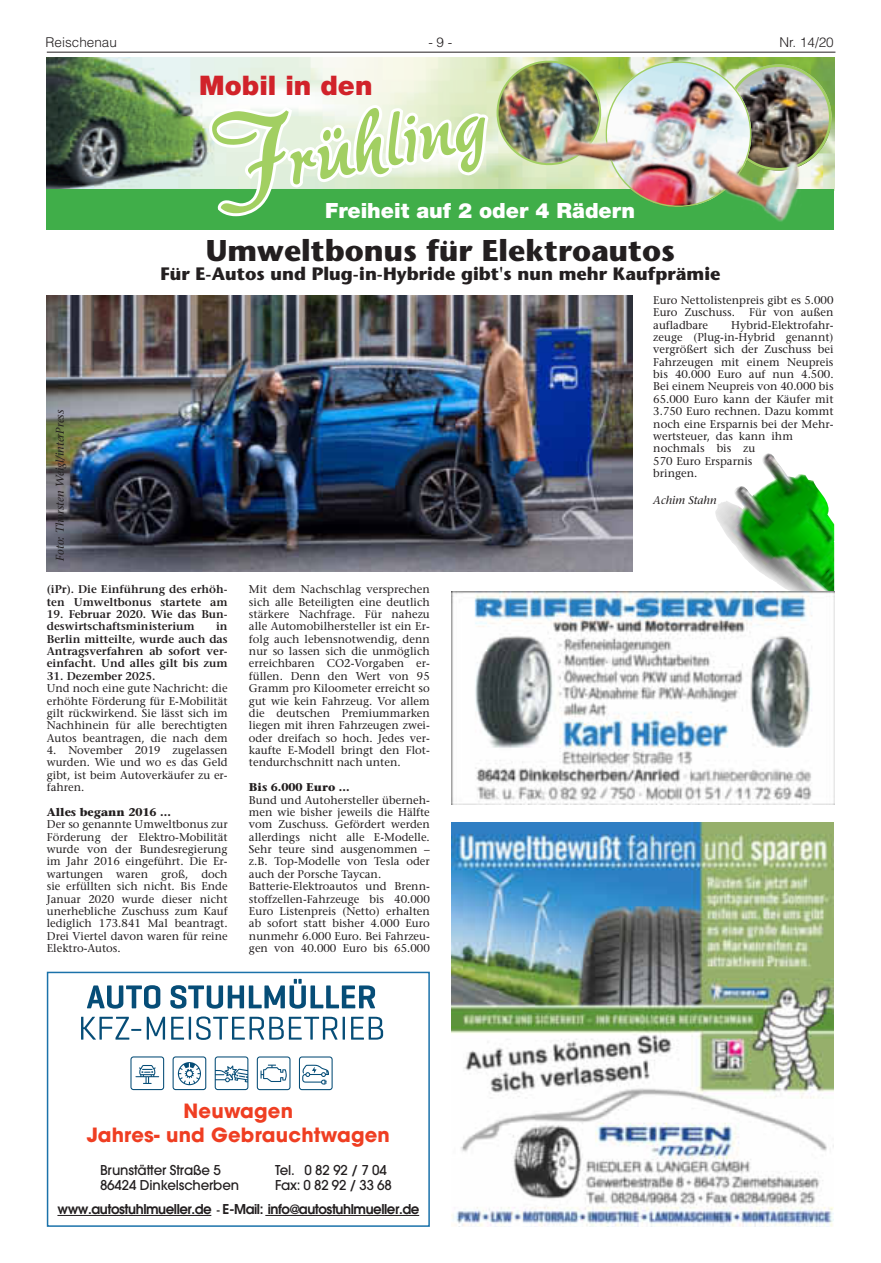
<style>
.page{position:relative;width:881px;height:1263px;background:#fff}
.page>*{position:absolute;margin:0;border:0;box-sizing:border-box;transform-origin:0 0}
.t1{font:81px "aka Dora";color:#a2cf62;scale:1.1 1}
.t2{font:700 30px "Stone Sans LT";color:#231f20}
.t3{font:900 27px "Helvetica Neue LT";color:#d1232a}
.t4{font:900 21px "Helvetica Neue LT";color:#fff}
.t5{font:700 19.5px/23.4px "Avant Garde LT";letter-spacing:.01em;color:#ef3e22;text-align:center}
.t6{font:700 18px "Stone Sans LT";color:#231f20}
.t7{font:600 13.5px/24.5px "Avant Garde LT";letter-spacing:-.035em;color:#231f20}
.t8{font:500 13.5px "Avant Garde LT";letter-spacing:-.01em;color:#231f20}
.t9{font:300 13.5px "Helvetica LT";color:#231f20}
.t10{font:11.25px/12.3px "Stone Serif LT";color:#231f20;text-align:justify}
.t11{font:600 11.25px/12.3px "Stone Serif LT";color:#231f20}
.t12{font:italic 11.25px "Stone Serif LT";color:#231f20}
.t13{font:700 11.25px "Stone Serif LT";color:#231f20}
.s1{font-weight:500}
.s2{font-size:10.5px}
</style>
<div class="page">
<hr style="left:47px;top:52px;width:788px;height:1px;background:#231f20">
<img style="left:758px;top:57px;width:75px;height:132px">
<img style="left:47px;top:57px;width:156px;height:132px">
<div style="left:47px;top:189px;width:786px;height:41px;background:#40ae49"></div>
<img style="left:725px;top:64px;width:106px;height:107px;border-radius:53px">
<img style="left:758px;top:100px;width:59px;height:122px">
<img style="left:451px;top:823px;width:382px;height:404px">
<hr style="left:57px;top:1215px;width:154px;height:1px;background:#231f20">
<hr style="left:265px;top:1215px;width:154px;height:1px;background:#231f20">
<div style="left:47px;top:972px;width:382px;height:255px;border:2px solid #1b72aa"></div>
<svg style="left:87px;top:985px;width:73px;height:24px"></svg>
<svg style="left:170px;top:979px;width:205px;height:30px"></svg>
<svg style="left:81px;top:1017px;width:60px;height:23px"></svg>
<svg style="left:147px;top:1017px;width:18px;height:23px"></svg>
<svg style="left:171px;top:1017px;width:13px;height:23px"></svg>
<hr style="left:189px;top:1017px;width:2px;height:23px;background:#064d77">
<svg style="left:196px;top:1016px;width:87px;height:24px"></svg>
<svg style="left:289px;top:1017px;width:48px;height:23px"></svg>
<hr style="left:342px;top:1017px;width:3px;height:23px;background:#064d77">
<svg style="left:351px;top:1017px;width:32px;height:23px"></svg>
<svg style="left:130px;top:1056px;width:34px;height:34px"></svg>
<svg style="left:172px;top:1056px;width:34px;height:34px"></svg>
<svg style="left:215px;top:1056px;width:33px;height:34px"></svg>
<svg style="left:299px;top:1056px;width:33px;height:34px"></svg>
<svg style="left:257px;top:1056px;width:33px;height:34px"></svg>
<img style="left:47px;top:295px;width:584px;height:277px">
<img style="left:714px;top:453px;width:119px;height:139px">
<img style="left:451px;top:592px;width:382px;height:212px">
<img style="left:203px;top:57px;width:555px;height:160px">
<p class="t9" style="left:45px;top:34px;width:73px">Reischenau</p>
<p class="t9" style="left:428px;top:34px;width:26px">- 9 -</p>
<p class="t9" style="left:779px;top:34px;width:56px">Nr. 14/20</p>
<h3 class="t3" style="left:199px;top:69px;width:175px">Mobil in den</h3>
<h1 class="t1" style="left:277px;top:103px;width:184px;rotate:-11deg">rühling</h1>
<h3 class="t4" style="left:325px;top:198px;width:311px">Freiheit auf 2 oder 4 Rädern</h3>
<h2 class="t2" style="left:206px;top:232px;width:470px">Umweltbonus für Elektroautos</h2>
<h3 class="t6" style="left:160px;top:263px;width:561px">Für E-Autos und Plug-in-Hybride gibt's nun mehr Kaufprämie</h3>
<p class="t12" style="left:53px;top:561px;width:153px;rotate:-90deg">Foto: Thorsten Weigl/interPress</p>
<p class="t11" style="left:47px;top:583px;width:182px">(iPr). Die Einführung des erhöh&shy;ten Umweltbonus startete am</p>
<p class="t11" style="left:47px;top:608px;width:182px">19. Februar 2020. Wie das Bun&shy;deswirtschaftsministerium</p>
<p class="t11" style="left:47px;top:620px;width:182px;text-align:justify;text-indent:169px">in Berlin mitteilte, wurde auch das Antragsverfahren ab sofort ver&shy;einfacht. Und alles gilt bis zum</p>
<p class="t11" style="left:47px;top:670px;width:110px">31. Dezember 2025.</p>
<p class="t10" style="left:47px;top:682px;width:182px">Und noch eine gute Nachricht: die erhöhte Förderung für E-Mobilität gilt rückwirkend. Sie lässt sich im Nachhinein für alle berechtigten Autos beantragen, die nach dem</p>
<p class="t10" style="left:47px;top:744px;width:182px">4. November 2019 zugelassen wurden. Wie und wo es das Geld gibt, ist beim Autoverkäufer zu er&shy;fahren.</p>
<p class="t13" style="left:47px;top:805px;width:126px">Alles begann 2016 ...</p>
<p class="t10" style="left:47px;top:818px;width:182px">Der so genannte Umweltbonus zur Förderung der Elektro-Mobilität wurde von der Bundesregierung im Jahr 2016 eingeführt. Die Er&shy;wartungen waren groß, doch sie erfüllten sich nicht. Bis Ende Januar 2020 wurde dieser nicht unerhebliche Zuschuss zum Kauf lediglich 173.841 Mal beantragt.<br>Drei Viertel davon waren für reine Elektro-Autos.</p>
<p class="t10" style="left:249px;top:583px;width:182px">Mit dem Nachschlag versprechen sich alle Beteiligten eine deutlich stärkere Nachfrage. Für nahezu alle Automobilhersteller ist ein Er&shy;folg auch lebensnotwendig, denn nur so lassen sich die unmöglich erreichbaren CO2-Vorgaben er&shy;füllen. Denn den Wert von 95<br>Gramm pro Kiloometer erreicht so gut wie kein Fahrzeug. Vor allem die deutschen Premiummarken liegen mit ihren Fahrzeugen zwei&shy;oder dreifach so hoch. Jedes ver&shy;kaufte E-Modell bringt den Flot&shy;tendurchschnitt nach unten.</p>
<p class="t13" style="left:249px;top:780px;width:102px">Bis 6.000 Euro ...</p>
<p class="t10" style="left:249px;top:793px;width:182px;text-align:left">Bund und Autohersteller überneh&shy;men wie bisher jeweils die Hälfte vom Zuschuss. Gefördert werden allerdings nicht alle E-Modelle.<br>Sehr teure sind ausgenommen – z.B. Top-Modelle von Tesla oder auch der Porsche Taycan.<br>Batterie-Elektroautos und Brenn&shy;stoffzellen-Fahrzeuge bis 40.000<br>Euro Listenpreis (Netto) erhalten ab sofort statt bisher 4.000 Euro nunmehr 6.000 Euro. Bei Fahrzeu&shy;gen von 40.000 Euro bis 65.000</p>
<h3 class="t5" style="left:87px;top:1099px;width:304px">Neuwagen<br>Jahres- und Gebrauchtwagen</h3>
<p class="t8" style="left:100px;top:1161px;width:122px">Brunstätter Straße 5</p>
<p class="t8" style="left:275px;top:1161px;width:113px">Tel. 0 82 92 / 7 04</p>
<p class="t8" style="left:100px;top:1176px;width:140px">86424 Dinkelscherben</p>
<p class="t7" style="left:57px;top:1172px;width:363px;text-indent:218px"><span class="s1">Fax: 0 82 92 / 33 68 </span>www.autostuhlmueller.de <span class="s2">-</span> E-Mail: info@autostuhlmueller.de</p>
<p class="t10" style="left:653px;top:294px;width:182px">Euro Nettolistenpreis gibt es 5.000<br>Euro Zuschuss.</p>
<p class="t10" style="left:749px;top:306px;width:86px">Für von außen</p>
<p class="t10" style="left:653px;top:318px;width:182px;text-align:left;text-indent:78px">Hybrid-Elektrofahr&shy;zeuge (Plug-in-Hybrid genannt) vergrößert sich der Zuschuss bei<br>Fahrzeugen mit einem Neupreis bis 40.000 Euro auf nun 4.500.<br>Bei einem Neupreis von 40.000 bis<br>65.000 Euro kann der Käufer mit<br>3.750 Euro rechnen. Dazu kommt noch eine Ersparnis bei der Mehr&shy;wertsteuer, das kann ihm nochmals bis zu<br>570 Euro Ersparnis<br>bringen.</p>
<p class="t10" style="left:653px;top:318px;width:56px">aufladbare</p>
<p class="t12" style="left:653px;top:494px;width:65px">Achim Stahn</p>
</div>
